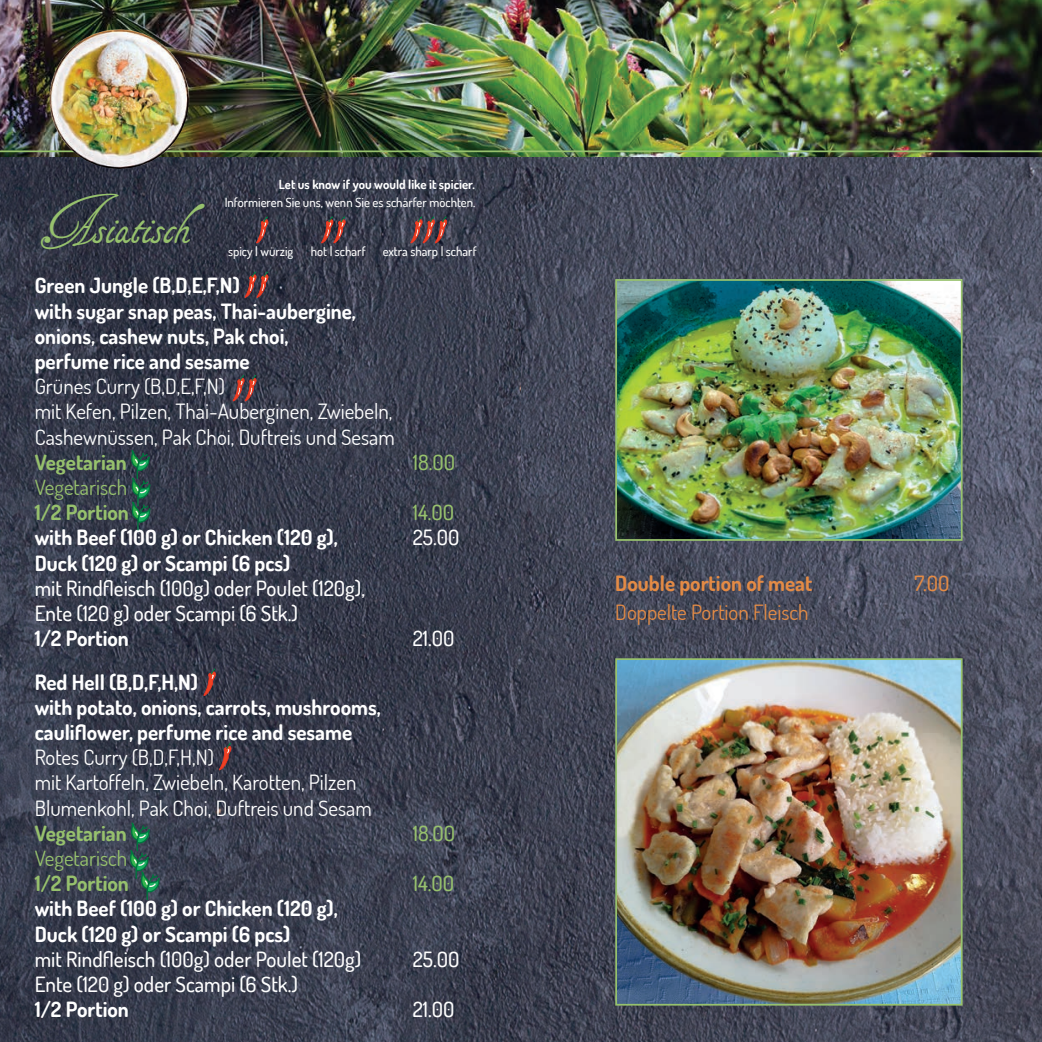
<style>
.page{position:relative;width:1042px;height:1042px;background:#fff}
.page>*{position:absolute;margin:0;border:0;box-sizing:border-box;transform-origin:0 0}
.t1{font:38.5px "Tagettes";color:#97c16d}
.t2{font:700 21px/25.2px "Dosis";color:#fff}
.t3{font:21px/25.2px "Dosis";color:#fff}
.t4{font:500 21px "Dosis";color:#fff}
.t5{font:700 21px "Dosis";color:#97c16d}
.t6{font:21px "Dosis";color:#97c16d}
.t7{font:21px "Dosis";color:#e48b45}
.t8{font:500 21px "Dosis";color:#97c16d}
.t9{font:700 21px "Dosis";color:#e48b45}
.t10{font:500 21px "Dosis";color:#e48b45}
.t11{font:500 12.6px "Dosis";color:#fff}
.t12{font:700 12.6px "Dosis";color:#fff}
</style>
<div class="page">
<img style="left:0;top:0;width:1042px;height:1042px">
<svg style="left:522px;top:157px;width:520px;height:885px"></svg>
<img style="left:618px;top:282px;width:341px;height:256px">
<div style="left:615px;top:279px;width:347px;height:262px;border:2px solid #97c16d"></div>
<img style="left:618px;top:661px;width:341px;height:341px">
<div style="left:615px;top:658px;width:347px;height:347px;border:2px solid #97c16d"></div>
<hr style="left:0;top:150px;width:1042px;height:2px;background:#97c16d">
<img style="left:27px;top:5px;width:187px;height:187px">
<svg style="left:244px;top:271px;width:25px;height:27px"></svg>
<svg style="left:203px;top:668px;width:13px;height:28px"></svg>
<svg style="left:232px;top:375px;width:25px;height:27px"></svg>
<svg style="left:219px;top:743px;width:13px;height:27px"></svg>
<svg style="left:131px;top:449px;width:20px;height:82px"></svg>
<svg style="left:130px;top:822px;width:30px;height:78px"></svg>
<svg style="left:256px;top:216px;width:13px;height:28px"></svg>
<svg style="left:321px;top:216px;width:25px;height:28px"></svg>
<svg style="left:410px;top:216px;width:37px;height:28px"></svg>
<p class="t12" style="left:279px;top:177px;width:197px">Let us know if you would like it spicier.</p>
<p class="t1" style="left:35px;top:207px;width:159px">Asiatisch</p>
<p class="t2" style="left:35px;top:272px;width:207px">Green Jungle (B,D,E,F,N)</p>
<p class="t2" style="left:35px;top:298px;width:323px">with sugar snap peas, Thai-aubergine, onions, cashew nuts, Pak choi, perfume rice and sesame</p>
<p class="t3" style="left:35px;top:373px;width:192px">Grünes Curry (B,D,E,F,N)</p>
<p class="t3" style="left:35px;top:398px;width:361px">mit Kefen, Pilzen, Thai-Auberginen, Zwiebeln,<br>Cashewnüssen, Pak Choi, Duftreis und Sesam</p>
<p class="t5" style="left:35px;top:448px;width:94px">Vegetarian</p>
<p class="t8" style="left:413px;top:448px;width:44px">18.00</p>
<p class="t6" style="left:35px;top:473px;width:94px">Vegetarisch</p>
<p class="t5" style="left:35px;top:499px;width:96px">1/2 Portion</p>
<p class="t8" style="left:413px;top:499px;width:43px">14.00</p>
<p class="t2" style="left:35px;top:524px;width:305px">with Beef (100 g) or Chicken (120 g),</p>
<p class="t4" style="left:413px;top:524px;width:48px">25.00</p>
<p class="t2" style="left:35px;top:550px;width:257px">Duck (120 g) or Scampi (6 pcs)</p>
<p class="t4" style="left:35px;top:574px;width:332px">mit Rindfleisch (100g) oder Poulet (120g),</p>
<p class="t4" style="left:35px;top:599px;width:265px">Ente (120 g) oder Scampi (6 Stk.)</p>
<p class="t2" style="left:35px;top:625px;width:96px">1/2 Portion</p>
<p class="t4" style="left:413px;top:625px;width:43px">21.00</p>
<p class="t2" style="left:35px;top:669px;width:165px">Red Hell (B,D,F,H,N)</p>
<p class="t2" style="left:35px;top:694px;width:348px">with potato, onions, carrots, mushrooms, cauliflower, perfume rice and sesame</p>
<p class="t3" style="left:35px;top:744px;width:181px">Rotes Curry (B,D,F,H,N)</p>
<p class="t3" style="left:35px;top:769px;width:323px">mit Kartoffeln, Zwiebeln, Karotten, Pilzen</p>
<p class="t3" style="left:35px;top:795px;width:338px">Blumenkohl, Pak Choi, Duftreis und Sesam</p>
<p class="t5" style="left:35px;top:819px;width:94px">Vegetarian</p>
<p class="t8" style="left:413px;top:819px;width:44px">18.00</p>
<p class="t6" style="left:35px;top:844px;width:94px">Vegetarisch</p>
<p class="t5" style="left:35px;top:870px;width:96px">1/2 Portion</p>
<p class="t8" style="left:413px;top:870px;width:43px">14.00</p>
<p class="t2" style="left:35px;top:895px;width:305px">with Beef (100 g) or Chicken (120 g),<br>Duck (120 g) or Scampi (6 pcs)</p>
<p class="t4" style="left:35px;top:945px;width:328px">mit Rindfleisch (100g) oder Poulet (120g)</p>
<p class="t4" style="left:413px;top:945px;width:48px">25.00</p>
<p class="t4" style="left:35px;top:970px;width:265px">Ente (120 g) oder Scampi (6 Stk.)</p>
<p class="t2" style="left:35px;top:996px;width:96px">1/2 Portion</p>
<p class="t4" style="left:413px;top:996px;width:43px">21.00</p>
<p class="t11" style="left:225px;top:194px;width:252px">Informieren Sie uns, wenn Sie es schärfer möchten.</p>
<p class="t11" style="left:228px;top:243px;width:67px">spicy | würzig</p>
<p class="t11" style="left:311px;top:243px;width:56px">hot | scharf</p>
<p class="t11" style="left:383px;top:243px;width:95px">extra sharp | scharf</p>
<p class="t9" style="left:615px;top:569px;width:199px">Double portion of meat</p>
<p class="t10" style="left:914px;top:569px;width:36px">7.00</p>
<p class="t7" style="left:615px;top:598px;width:195px">Doppelte Portion Fleisch</p>
</div>
